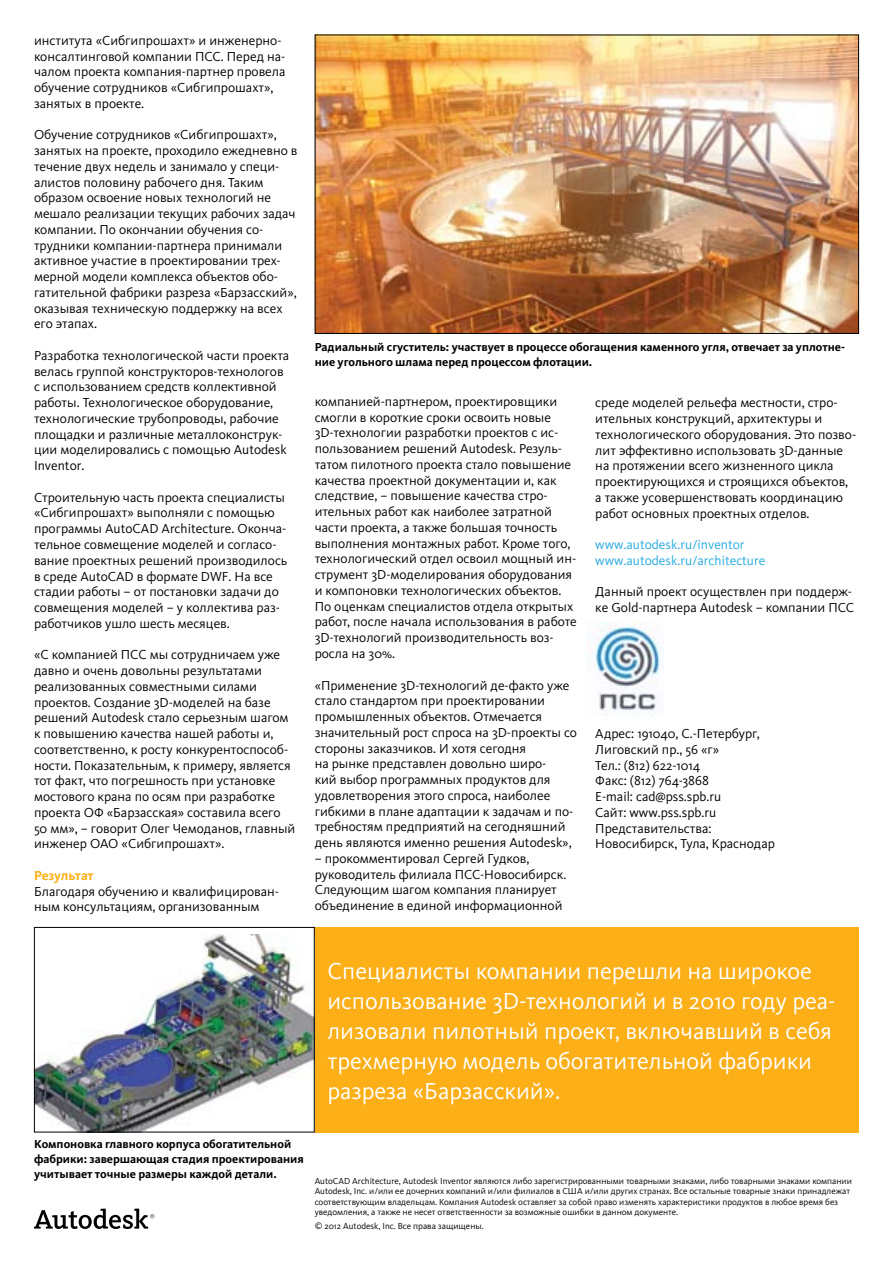
<style>
.page{position:relative;width:893px;height:1263px;background:#fff}
.page>*{position:absolute;margin:0;border:0;box-sizing:border-box;transform-origin:0 0}
.t1{font:24px/30px "Kievit CY";color:#fff}
.t2{font:13.5px/15.8px "Kievit CY";color:#000}
.t3{font:13.5px/15.8px "Kievit CY";color:#27aae1}
.t4{font:700 13.5px "Kievit CY";letter-spacing:-.015em;color:#fcaf17}
.t5{font:700 12px/15px "Kievit CY";color:#000}
.t6{font:9px/10.5px "Kievit CY";color:#000}
</style>
<div class="page">
<svg style="left:34px;top:1208px;width:120px;height:21px"></svg>
<div style="left:315px;top:927px;width:544px;height:205px;background:#fcaf17"></div>
<img style="left:317px;top:37px;width:540px;height:295px">
<div style="left:315px;top:35px;width:544px;height:299px;border:1px solid #000"></div>
<img style="left:36px;top:934px;width:277px;height:196px">
<div style="left:34px;top:927px;width:281px;height:205px;border:1px solid #000"></div>
<img style="left:587px;top:623px;width:74px;height:92px">
<p class="t2" style="left:34px;top:33px;width:253px">института «Сибгипрошахт» и инженерно&shy;консалтинговой компании ПСС. Перед на&shy;чалом проекта компания-партнер провела обучение сотрудников «Сибгипрошахт», занятых в проекте.</p>
<p class="t2" style="left:34px;top:127px;width:265px">Обучение сотрудников «Сибгипрошахт», занятых на проекте, проходило ежедневно в течение двух недель и занимало у специ&shy;алистов половину рабочего дня. Таким образом освоение новых технологий не мешало реализации текущих рабочих задач компании. По окончании обучения со&shy;трудники компании-партнера принимали активное участие в проектировании трех&shy;мерной модели комплекса объектов обо&shy;гатительной фабрики разреза «Барзасский», оказывая техническую поддержку на всех его этапах.</p>
<p class="t2" style="left:34px;top:348px;width:257px">Разработка технологической части проекта велась группой конструкторов-технологов с использованием средств коллективной работы. Технологическое оборудование, технологические трубопроводы, рабочие площадки и различные металлоконструк&shy;ции моделировались с помощью Autodesk Inventor.</p>
<p class="t2" style="left:34px;top:490px;width:255px">Строительную часть проекта специалисты «Сибгипрошахт» выполняли с помощью программы AutoCAD Architecture. Оконча&shy;тельное совмещение моделей и согласо&shy;вание проектных решений производилось в среде AutoCAD в формате DWF. На все стадии работы – от постановки задачи до совмещения моделей – у коллектива раз&shy;работчиков ушло шесть месяцев.</p>
<p class="t2" style="left:34px;top:647px;width:263px">«С компанией ПСС мы сотрудничаем уже давно и очень довольны результатами реализованных совместными силами проектов. Создание 3D-моделей на базе решений Autodesk стало серьезным шагом к повышению качества нашей работы и, соответственно, к росту конкурентоспособ&shy;ности. Показательным, к примеру, является тот факт, что погрешность при установке мостового крана по осям при разработке проекта ОФ «Барзасская» составила всего 50 мм», – говорит Олег Чемоданов, главный инженер ОАО «Сибгипрошахт».</p>
<p class="t4" style="left:34px;top:868px;width:61px">Результат</p>
<p class="t2" style="left:34px;top:884px;width:246px">Благодаря обучению и квалифицирован&shy;ным консультациям, организованным</p>
<p class="t5" style="left:315px;top:340px;width:532px">Радиальный сгуститель: участвует в процессе обогащения каменного угля, отвечает за уплотне&shy;ние угольного шлама перед процессом флотации.</p>
<p class="t2" style="left:315px;top:394px;width:264px">компанией-партнером, проектировщики смогли в короткие сроки освоить новые 3D-технологии разработки проектов с ис&shy;пользованием решений Autodesk. Резуль&shy;татом пилотного проекта стало повышение качества проектной документации и, как следствие, – повышение качества стро&shy;ительных работ как наиболее затратной части проекта, а также большая точность выполнения монтажных работ. Кроме того, технологический отдел освоил мощный ин&shy;струмент 3D-моделирования оборудования и компоновки технологических объектов.<br>По оценкам специалистов отдела открытых работ, после начала использования в работе 3D-технологий производительность воз&shy;росла на 30%.</p>
<p class="t2" style="left:315px;top:677px;width:264px">«Применение 3D-технологий де-факто уже стало стандартом при проектировании промышленных объектов. Отмечается значительный рост спроса на 3D-проекты со стороны заказчиков. И хотя сегодня<br>на рынке представлен довольно широ-<br>кий выбор программных продуктов для удовлетворения этого спроса, наиболее гибкими в плане адаптации к задачам и по&shy;требностям предприятий на сегодняшний день являются именно решения Autodesk»,</p>
<p class="t2" style="left:315px;top:851px;width:253px">– прокомментировал Сергей Гудков, руководитель филиала ПСС-Новосибирск.<br>Следующим шагом компания планирует объединение в единой информационной</p>
<p class="t2" style="left:595px;top:395px;width:262px">среде моделей рельефа местности, стро&shy;ительных конструкций, архитектуры и технологического оборудования. Это позво&shy;лит эффективно использовать 3D-данные на протяжении всего жизненного цикла проектирующихся и строящихся объектов, а также усовершенствовать координацию работ основных проектных отделов.</p>
<p class="t3" style="left:595px;top:537px;width:172px">www.autodesk.ru/inventor www.autodesk.ru/architecture</p>
<p class="t2" style="left:595px;top:584px;width:260px">Данный проект осуществлен при поддерж&shy;ке Gold-партнера Autodesk – компании ПСС</p>
<p class="t2" style="left:595px;top:726px;width:181px">Адрес: 191040, С.-Петеpбуpг,<br>Лиговский пp., 56 «г»<br>Тел.: (812) 622-1014<br>Факс: (812) 764-3868<br>E-mail: cad@pss.spb.ru<br>Сайт: www.pss.spb.ru<br>Представительства:<br>Новосибирск, Тула, Краснодар</p>
<h1 class="t1" style="left:327px;top:956px;width:510px">Специалисты компании перешли на широкое использование 3D-технологий и в 2010 году реа&shy;лизовали пилотный проект, включавший в себя трехмерную модель обогатительной фабрики разреза «Барзасский».</h1>
<p class="t5" style="left:34px;top:1136px;width:271px">Компоновка главного корпуса обогатительной фабрики: завершающая стадия проектирования учитывает точные размеры каждой детали.</p>
<p class="t6" style="left:315px;top:1176px;width:539px">AutoCAD Architecture, Autodesk Inventor являются либо зарегистрированными товарными знаками, либо товарными знаками компании Autodesk, Inc. и/или ее дочерних компаний и/или филиалов в США и/или других странах. Все остальные товарные знаки принадлежат соответствующим владельцам. Компания Autodesk оставляет за собой право изменять характеристики продуктов в любое время без уведомления, а также не несет ответственности за возможные ошибки в данном документе.</p>
<p class="t6" style="left:315px;top:1221px;width:171px">© 2012 Autodesk, Inc. Все права защищены.</p>
</div>
